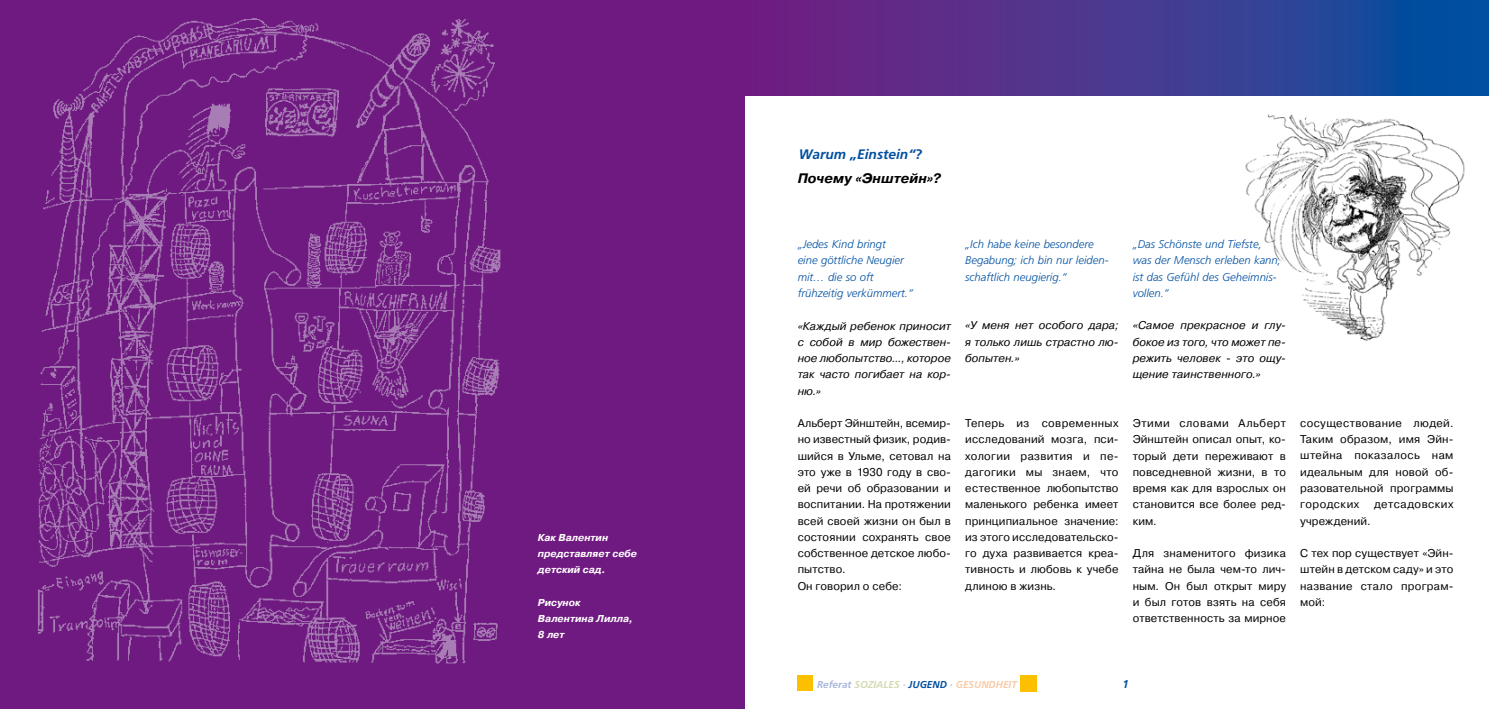
<style>
.page{position:relative;width:1489px;height:709px;background:#fff}
.page>*{position:absolute;margin:0;border:0;box-sizing:border-box;transform-origin:0 0}
.t1{font:italic 700 13.75px "Frutiger";color:#0050a1}
.t2{font:italic 13.75px "Pragmatica Bold C";letter-spacing:.005em;color:#000}
.t3{font:11.25px/16.2px "Pragmatica Book C";letter-spacing:.01em;color:#000;text-align:justify}
.t4{font:italic 11.25px/16.2px "Pragmatica Book C";letter-spacing:.005em;color:#000;text-align:justify}
.t5{font:italic 300 11.25px/16.2px "Frutiger";color:#0050a1}
.t6{font:11.25px "Pragmatica Book C";letter-spacing:.04em;color:#000}
.t7{font:italic 700 11.25px "Frutiger";color:#0050a1}
.t8{font:italic 10px/16.2px "Pragmatica Bold C";color:#fff}
.t9{font:italic 700 10px "Frutiger";color:#f9cba8}
.s1{color:#a8b8dd}
.s2{color:#d3dbb3}
.s3{color:#0050a1}
</style>
<div class="page">
<img style="left:1245px;top:114px;width:220px;height:227px">
<svg style="left:744px;top:0;width:744px;height:96px;background:#41388f"></svg>
<div style="left:0;top:0;width:744px;height:709px;background:#6f1a80"></div>
<img style="left:38px;top:18px;width:463px;height:646px">
<div style="left:1020px;top:675px;width:17px;height:16px;background:#fcc000"></div>
<div style="left:797px;top:675px;width:16px;height:16px;background:#fcc000"></div>
<p class="t8" style="left:538px;top:529px;width:101px">Как Валентин представляет себе детский сад.</p>
<p class="t8" style="left:538px;top:594px;width:96px">Рисунок<br>Валентина Лилла,<br>8 лет</p>
<p class="t1" style="left:798px;top:146px;width:125px">Warum „Einstein“?</p>
<p class="t2" style="left:797px;top:171px;width:145px">Почему «Энштейн»?</p>
<p class="t5" style="left:797px;top:236px;width:117px">„Jedes Kind bringt<br>eine göttliche Neugier mit… die so oft frühzeitig verkümmert.“</p>
<p class="t5" style="left:965px;top:236px;width:145px">„Ich habe keine besondere<br>Begabung; ich bin nur leiden&shy;schaftlich neugierig.“</p>
<p class="t5" style="left:1132px;top:236px;width:150px">„Das Schönste und Tiefste, was der Mensch erleben kann, ist das Gefühl des Geheimnis&shy;vollen.“</p>
<p class="t4" style="left:797px;top:317px;width:155px">«Каждый ребенок приносит с собой в мир божествен&shy;ное любопытство..., которое так часто погибает на кор&shy;ню.»</p>
<p class="t3" style="left:797px;top:415px;width:155px;text-align:left">Альберт Эйнштейн, всемир&shy;но известный физик, родив&shy;шийся в Ульме, сетовал на это уже в 1930 году в сво&shy;ей речи об образовании и воспитании. На протяжении всей своей жизни он был в состоянии сохранять свое собственное детское любо&shy;пытство.<br>Он говорил о себе:</p>
<p class="t4" style="left:965px;top:317px;width:155px">«У меня нет особого дара; я только лишь страстно лю&shy;бопытен.»</p>
<p class="t4" style="left:1132px;top:317px;width:155px">«Самое прекрасное и глу&shy;бокое из того, что может пе&shy;режить человек - это ощу&shy;щение таинственного.»</p>
<p class="t3" style="left:965px;top:415px;width:155px">Теперь из современных исследований мозга, пси&shy;хологии развития и пе&shy;дагогики мы знаем, что естественное любопытство маленького ребенка имеет принципиальное значение: из этого исследовательско&shy;го духа развивается креа&shy;тивность и любовь к учебе длиною в жизнь.</p>
<p class="t3" style="left:1132px;top:415px;width:155px">Этими словами Альберт Эйнштейн описал опыт, ко&shy;торый дети переживают в повседневной жизни, в то время как для взрослых он становится все более ред&shy;ким.</p>
<p class="t3" style="left:1132px;top:545px;width:155px">Для знаменитого физика тайна не была чем-то лич&shy;ным. Он был открыт миру и был готов взять на себя ответственность за мирное</p>
<p class="t3" style="left:1300px;top:415px;width:155px">сосуществование людей.<br>Таким образом, имя Эйн&shy;штейна показалось нам идеальным для новой об&shy;разовательной программы городских</p>
<p class="t6" style="left:1373px;top:498px;width:81px">детсадовских</p>
<p class="t3" style="left:1300px;top:512px;width:72px">учреждений.</p>
<p class="t3" style="left:1300px;top:545px;width:155px">С тех пор существует «Эйн&shy;штейн в детском саду» и это название стало програм&shy;мой:</p>
<p class="t9" style="left:817px;top:678px;width:201px"><span class="s1">Referat</span> <span class="s2">SOZIALES</span> <span class="s1">·</span> <span class="s3">JUGEND</span> <span class="s1">·</span> GESUNDHEIT</p>
<p class="t7" style="left:1122px;top:677px;width:8px">1</p>
</div>
